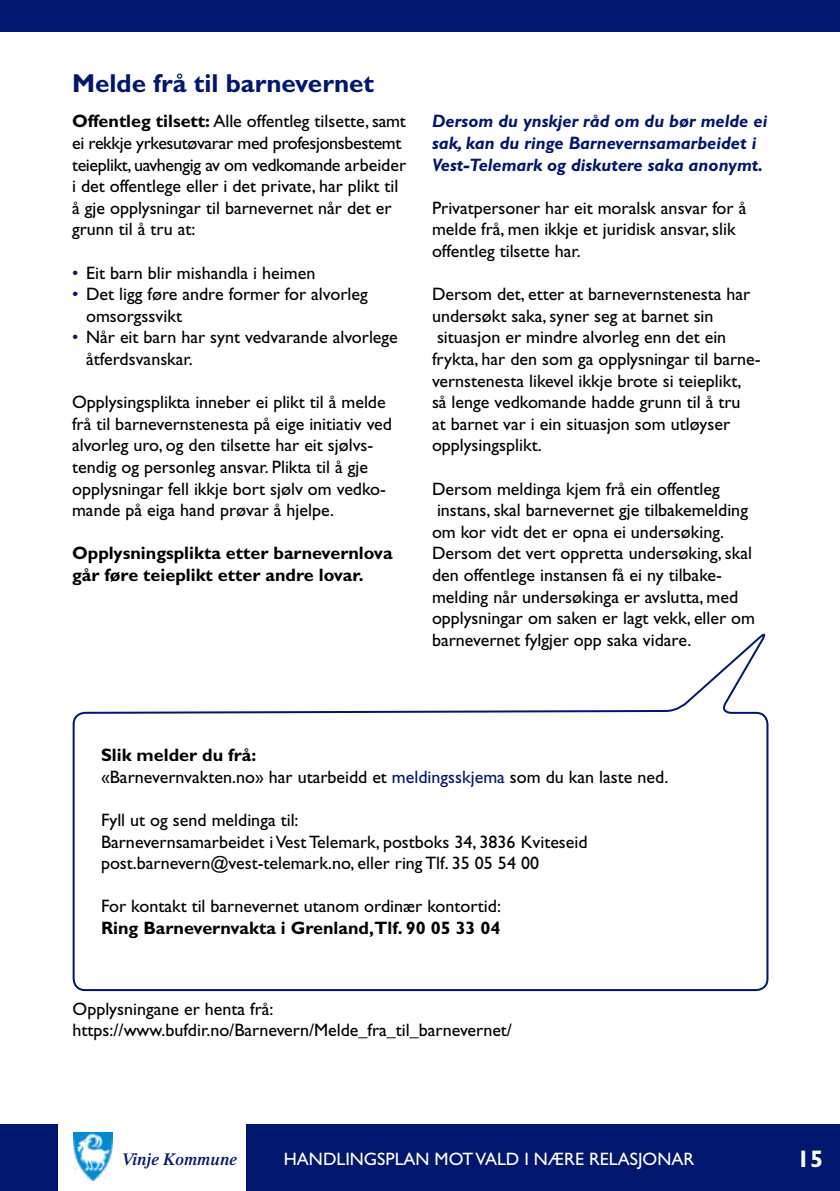
<style>
.page{position:relative;width:840px;height:1191px;background:#fff}
.page>*{position:absolute;margin:0;border:0;box-sizing:border-box;transform-origin:0 0}
.t1{font:700 26px "Gill Sans";color:#01176d}
.t2{font:700 24px "Gill Sans";color:#fff}
.t3{font:18px/21.6px "Gill Sans";color:#000}
.t4{font:700 18px/21.6px "Gill Sans";color:#000}
.t5{font:italic 700 18px/21.6px "Gill Sans";color:#01176d}
.t6{font:18px "Gill Sans";color:#fff}
.t7{font:italic 600 17px "Times";color:#01176d}
.s1{font-weight:700}
.s2{color:#01176d}
</style>
<div class="page">
<div style="left:0;top:1124px;width:839px;height:67px;background:#01176d"></div>
<div style="left:0;top:0;width:839px;height:31px;background:#01176d"></div>
<div style="left:58px;top:1106px;width:188px;height:85px;background:#fff"></div>
<img style="left:74px;top:1132px;width:39px;height:48px">
<svg style="left:72px;top:633px;width:697px;height:359px"></svg>
<h1 class="t1" style="left:72px;top:68px;width:303px">Melde frå til barnevernet</h1>
<p class="t3" style="left:72px;top:110px;width:335px"><span class="s1">Offentleg tilsett:</span> Alle offentleg tilsette, samt ei rekkje yrkesutøvarar med profesjonsbestemt teieplikt, uavhengig av om vedkomande arbeider i det offentlege eller i det private, har plikt til å gje opplysningar til barnevernet når det er grunn til å tru at:</p>
<p class="t3" style="left:72px;top:262px;width:245px"><span class="s2">•</span> Eit barn blir mishandla i heimen</p>
<p class="t3" style="left:86px;top:283px;width:283px;text-indent:-14px"><span class="s2">•</span> Det ligg føre andre former for alvorleg omsorgssvikt</p>
<p class="t3" style="left:86px;top:326px;width:313px;text-indent:-14px"><span class="s2">•</span> Når eit barn har synt vedvarande alvorlege åtferdsvanskar.</p>
<p class="t3" style="left:72px;top:391px;width:321px">Opplysingsplikta inneber ei plikt til å melde frå til barnevernstenesta på eige initiativ ved alvorleg uro, og den tilsette har eit sjølvs&shy;tendig og personleg ansvar. Plikta til å gje opplysningar fell ikkje bort sjølv om vedko&shy;mande på eiga hand prøvar å hjelpe.</p>
<p class="t4" style="left:72px;top:542px;width:322px">Opplysningsplikta etter barnevernlova går føre teieplikt etter andre lovar.</p>
<p class="t5" style="left:432px;top:110px;width:336px">Dersom du ynskjer råd om du bør melde ei sak, kan du ringe Barnevernsamarbeidet i<br>Vest-Telemark og diskutere saka anonymt.</p>
<p class="t3" style="left:432px;top:197px;width:316px">Privatpersoner har eit moralsk ansvar for å melde frå, men ikkje et juridisk ansvar, slik offentleg tilsette har.</p>
<p class="t3" style="left:432px;top:283px;width:330px">Dersom det, etter at barnevernstenesta har undersøkt saka, syner seg at barnet sin situasjon er mindre alvorleg enn det ein frykta, har den som ga opplysningar til barne&shy;vernstenesta likevel ikkje brote si teieplikt,<br>så lenge vedkomande hadde grunn til å tru<br>at barnet var i ein situasjon som utløyser opplysingsplikt.</p>
<p class="t3" style="left:432px;top:478px;width:324px">Dersom meldinga kjem frå ein offentleg instans, skal barnevernet gje tilbakemelding om kor vidt det er opna ei undersøking.<br>Dersom det vert oppretta undersøking, skal den offentlege instansen få ei ny tilbake&shy;melding når undersøkinga er avslutta, med opplysningar om saken er lagt vekk, eller om barnevernet fylgjer opp saka vidare.</p>
<p class="t3" style="left:101px;top:744px;width:568px"><span class="s1">Slik melder du frå:<br></span>«Barnevernvakten.no» har utarbeidd et <span class="s2">meldingsskjema</span> som du kan laste ned.</p>
<p class="t3" style="left:101px;top:809px;width:488px">Fyll ut og send meldinga til:<br>Barnevernsamarbeidet i Vest Telemark, postboks 34, 3836 Kviteseid post.barnevern@vest-telemark.no, eller ring Tlf. 35 05 54 00</p>
<p class="t3" style="left:101px;top:895px;width:401px">For kontakt til barnevernet utanom ordinær kontortid:</p>
<p class="t4" style="left:101px;top:916px;width:401px">Ring Barnevernvakta i Grenland,Tlf. 90 05 33 04</p>
<p class="t3" style="left:73px;top:998px;width:440px">Opplysningane er henta frå: https://www.bufdir.no/Barnevern/Melde_fra_til_barnevernet/</p>
<p class="t7" style="left:122px;top:1149px;width:117px">Vinje Kommune</p>
<p class="t6" style="left:283px;top:1149px;width:412px">HANDLINGSPLAN MOT VALD I NÆRE RELASJONAR</p>
<h2 class="t2" style="left:796px;top:1144px;width:28px">15</h2>
</div>
